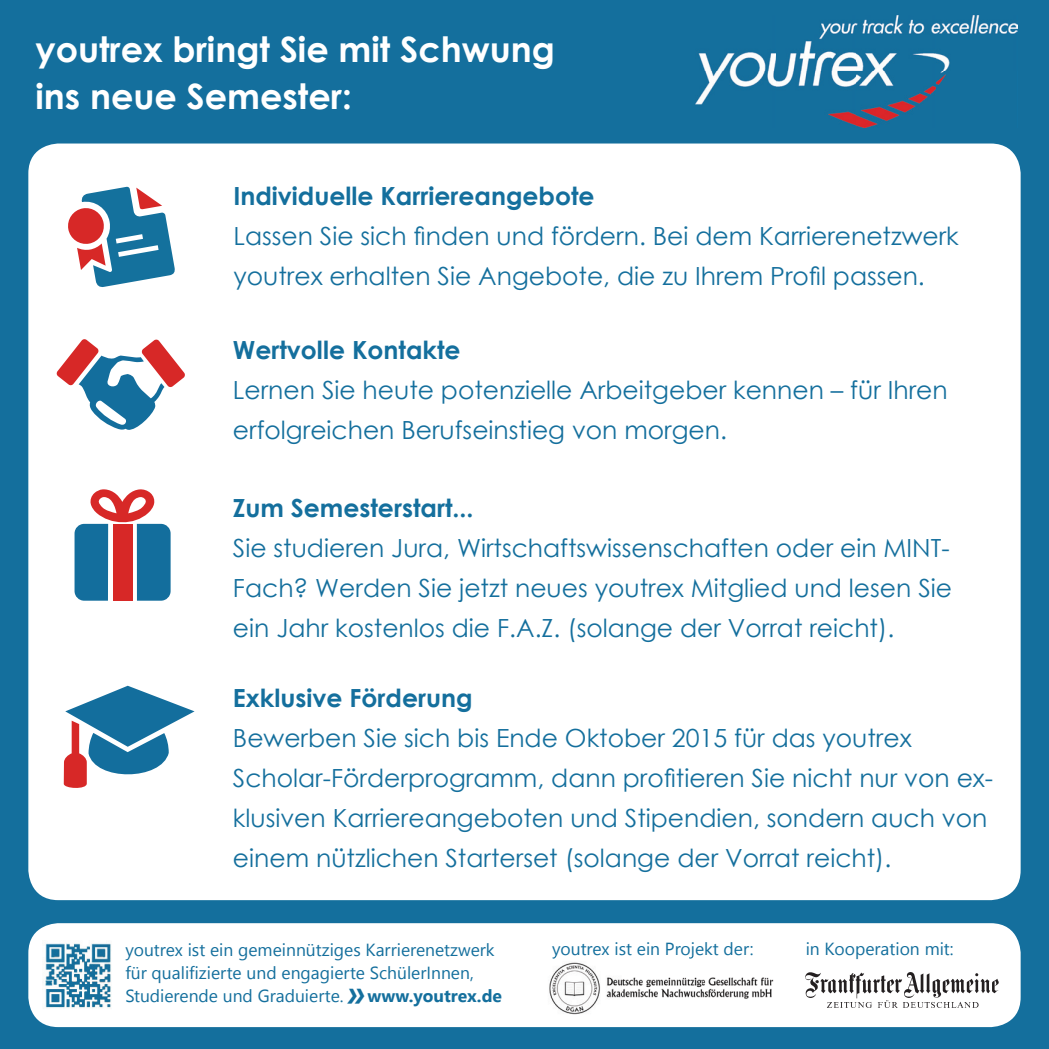
<style>
.page{position:relative;width:1049px;height:1049px;background:#146f9d}
.page>*{position:absolute;margin:0;border:0;box-sizing:border-box;transform-origin:0 0}
.t1{font:italic 700 39px "Myriad Pro";color:#146f9d}
.t2{font:700 35px/47.5px "Century Gothic";color:#fff}
.t3{font:25px/40px "Century Gothic";color:#146f9d}
.t4{font:700 25px "Century Gothic";color:#146f9d}
.t5{font:17.5px/22.5px "Segoe UI";color:#146f9d}
.t6{font:700 17.5px "Segoe UI";color:#146f9d}
</style>
<div class="page">
<div style="left:28px;top:144px;width:992px;height:756px;background:#fff;border-radius:30px"></div>
<div style="left:28px;top:923px;width:992px;height:104px;background:#fff;border-radius:30px"></div>
<img style="left:549px;top:958px;width:73px;height:57px">
<img style="left:622px;top:958px;width:80px;height:40px">
<img style="left:702px;top:977px;width:72px;height:22px">
<img style="left:552px;top:956px;width:142px;height:2px">
<img style="left:43px;top:943px;width:68px;height:65px">
<img style="left:806px;top:972px;width:192px;height:36px">
<img style="left:696px;top:16px;width:321px;height:111px">
<svg style="left:64px;top:686px;width:131px;height:102px"></svg>
<svg style="left:75px;top:489px;width:96px;height:112px"></svg>
<div style="left:113px;top:524px;width:19px;height:77px;background:#d72827"></div>
<svg style="left:56px;top:339px;width:129px;height:91px"></svg>
<svg style="left:68px;top:187px;width:107px;height:100px"></svg>
<h2 class="t2" style="left:35px;top:24px;width:521px">youtrex bringt Sie mit Schwung ins neue Semester:</h2>
<p class="t4" style="left:233px;top:177px;width:363px">Individuelle Karriereangebote</p>
<p class="t3" style="left:233px;top:215px;width:727px">Lassen Sie sich finden und fördern. Bei dem Karrierenetzwerk youtrex erhalten Sie Angebote, die zu Ihrem Profil passen.</p>
<p class="t4" style="left:233px;top:331px;width:229px">Wertvolle Kontakte</p>
<p class="t3" style="left:233px;top:369px;width:716px">Lernen Sie heute potenzielle Arbeitgeber kennen – für Ihren erfolgreichen Berufseinstieg von morgen.</p>
<p class="t4" style="left:233px;top:489px;width:242px">Zum Semesterstart...</p>
<p class="t3" style="left:233px;top:527px;width:720px;text-align:justify">Sie studieren Jura, Wirtschaftswissenschaften oder ein MINT-Fach? Werden Sie jetzt neues youtrex Mitglied und lesen Sie ein Jahr kostenlos die F.A.Z. (solange der Vorrat reicht).</p>
<p class="t4" style="left:233px;top:679px;width:241px">Exklusive Förderung</p>
<p class="t3" style="left:233px;top:717px;width:762px">Bewerben Sie sich bis Ende Oktober 2015 für das youtrex Scholar-Förderprogramm, dann profitieren Sie nicht nur von ex&shy;klusiven Karriereangeboten und Stipendien, sondern auch von einem nützlichen Starterset (solange der Vorrat reicht).</p>
<p class="t5" style="left:125px;top:939px;width:371px">youtrex ist ein gemeinnütziges Karrierenetzwerk</p>
<p class="t5" style="left:552px;top:937px;width:203px">youtrex ist ein Projekt der:</p>
<p class="t5" style="left:125px;top:961px;width:350px">für qualifizierte und engagierte SchülerInnen,<br>Studierende und Graduierte.</p>
<p class="t6" style="left:368px;top:981px;width:136px">www.youtrex.de</p>
<h1 class="t1" style="left:347px;top:968px;width:19px">»</h1>
<p class="t5" style="left:806px;top:937px;width:149px">in Kooperation mit:</p>
</div>
